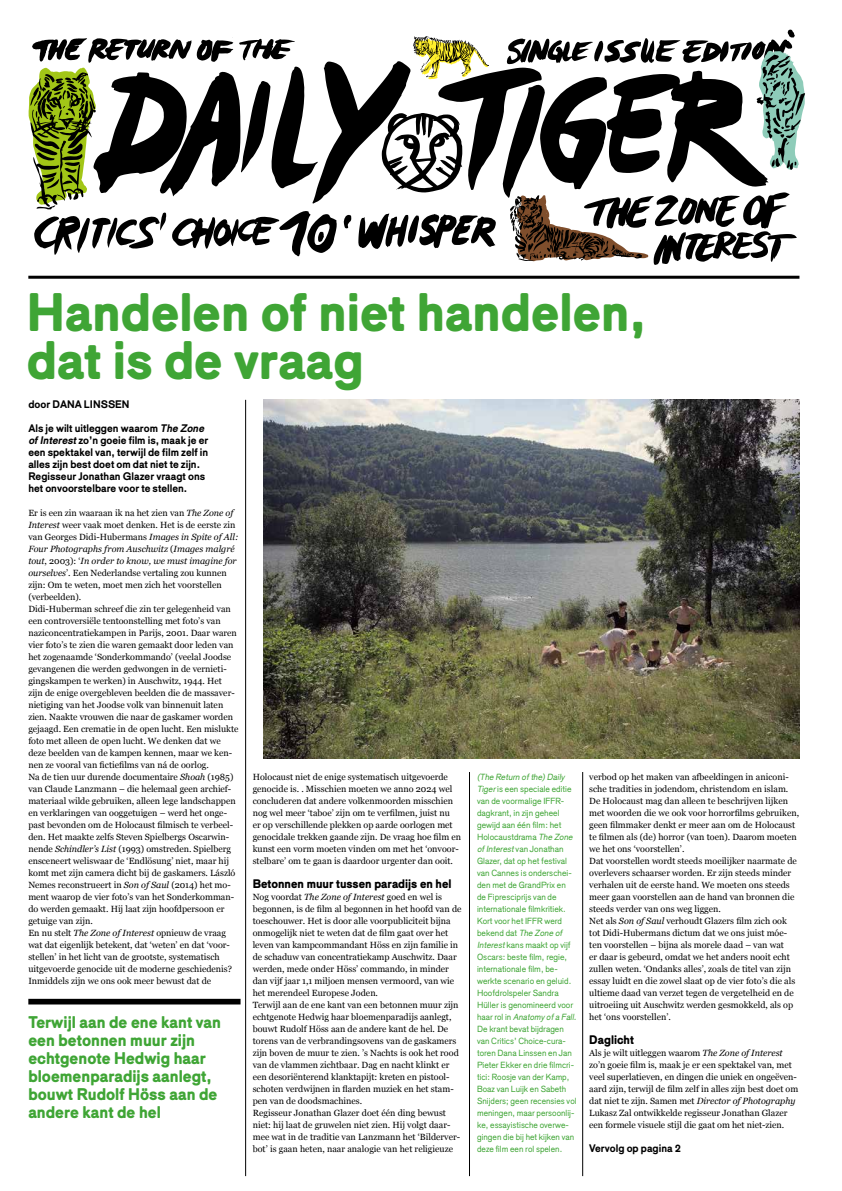
<style>
.page{position:relative;width:842px;height:1191px;background:#fff}
.page>*{position:absolute;margin:0;border:0;box-sizing:border-box;transform-origin:0 0}
.t1{font:700 48px/48px "IFFR Grotesk";color:#3fa535}
.t2{font:700 15px/18px "IFFR Grotesk";color:#3fa535}
.t3{font:700 11px "IFFR Grotesk";color:#000}
.t4{font:10px/12px "IFFR Grotesk";color:#000}
.t5{font:9px/12px "Georgia";color:#000}
.t6{font:300 8.5px/12px "IFFR Grotesk";color:#3fa535}
.s1{font-style:italic}
</style>
<div class="page">
<hr style="left:28px;top:276px;width:771px;height:3px;background:#000">
<svg style="left:29px;top:30px;width:776px;height:235px"></svg>
<div style="left:28px;top:998px;width:213px;height:6px;background:#000"></div>
<img style="left:263px;top:400px;width:536px;height:358px">
<hr style="left:245px;top:400px;width:1px;height:776px;background:#000">
<hr style="left:469px;top:772px;width:1px;height:404px;background:#000">
<hr style="left:582px;top:772px;width:1px;height:404px;background:#000">
<h1 class="t1" style="left:27px;top:288px;width:621px">Handelen of niet handelen, dat is de vraag</h1>
<p class="t4" style="left:28px;top:398px;width:103px">door DANA LINSSEN</p>
<p class="t4" style="left:28px;top:422px;width:182px">Als je wilt uitleggen waarom <span class="s1">The Zone ofInterest</span>zo’n goeie film is, maak je er een spektakel van, terwijl de film zelf in alles zijn best doet om dat niet te zijn.<br>Regisseur Jonathan Glazer vraagt ons het onvoorstelbare voor te stellen.</p>
<p class="t5" style="left:28px;top:507px;width:212px">Er is een zin waaraan ik na het zien van <span class="s1">The Zone of Interest</span> weer vaak moet denken. Het is de eerste zin van Georges Didi-Hubermans <span class="s1">Images in Spite of All:<br>Four Photographs from Auschwitz</span> (<span class="s1">Images malgré tout</span>, 2003): ‘<span class="s1">In order to know, we must imagine for ourselves</span>’. Een Nederlandse vertaling zou kunnen zijn: Om te weten, moet men zich het voorstellen (verbeelden).<br>Didi-Huberman schreef die zin ter gelegenheid van een controversiële tentoonstelling met foto’s van naziconcentratiekampen in Parijs, 2001. Daar waren vier foto’s te zien die waren gemaakt door leden van het zogenaamde ‘Sonderkommando’ (veelal Joodse gevangenen die werden gedwongen in de vernieti&shy;gingskampen te werken) in Auschwitz, 1944. Het zijn de enige overgebleven beelden die de massaver&shy;nietiging van het Joodse volk van binnenuit laten zien. Naakte vrouwen die naar de gaskamer worden gejaagd. Een crematie in de open lucht. Een mislukte foto met alleen de open lucht. We denken dat we deze beelden van de kampen kennen, maar we ken&shy;nen ze vooral van fictiefilms van ná de oorlog.<br>Na de tien uur durende documentaire <span class="s1">Shoah</span> (1985) van Claude Lanzmann – die helemaal geen archief&shy;materiaal wilde gebruiken, alleen lege landschappen en verklaringen van ooggetuigen – werd het onge&shy;past bevonden om de Holocaust filmisch te verbeel&shy;den. Het maakte zelfs Steven Spielbergs Oscarwin&shy;nende <span class="s1">Schindler’s List</span> (1993) omstreden. Spielberg ensceneert weliswaar de ‘Endlösung’ niet, maar hij komt met zijn camera dicht bij de gaskamers. László Nemes reconstrueert in <span class="s1">Son of Saul</span> (2014) het mo&shy;ment waarop de vier foto’s van het Sonderkomman&shy;do werden gemaakt. Hij laat zijn hoofdpersoon er getuige van zijn.<br>En nu stelt <span class="s1">The Zone of Interest</span> opnieuw de vraag wat dat eigenlijk betekent, dat ‘weten’ en dat ‘voor&shy;stellen’ in het licht van de grootste, systematisch uitgevoerde genocide uit de moderne geschiedenis?<br>Inmiddels zijn we ons ook meer bewust dat de</p>
<p class="t5" style="left:253px;top:770px;width:210px">Holocaust niet de enige systematisch uitgevoerde genocide is. . Misschien moeten we anno 2024 wel concluderen dat andere volkenmoorden misschien nog wel meer ‘taboe’ zijn om te verfilmen, juist nu<br>er op verschillende plekken op aarde oorlogen met genocidale trekken gaande zijn. De vraag hoe film en kunst een vorm moeten vinden om met het ‘onvoor&shy;stelbare’ om te gaan is daardoor urgenter dan ooit.</p>
<p class="t3" style="left:253px;top:876px;width:200px">Betonnen muur tussen paradijs en hel</p>
<p class="t5" style="left:253px;top:891px;width:210px">Nog voordat <span class="s1">The Zone of Interest</span> goed en wel is begonnen, is de film al begonnen in het hoofd van de toeschouwer. Het is door alle voorpubliciteit bijna onmogelijk niet te weten dat de film gaat over het leven van kampcommandant Höss en zijn familie in de schaduw van concentratiekamp Auschwitz. Daar werden, mede onder Höss’ commando, in minder dan vijf jaar 1,1 miljoen mensen vermoord, van wie het merendeel Europese Joden.<br>Terwijl aan de ene kant van een betonnen muur zijn echtgenote Hedwig haar bloemenparadijs aanlegt, bouwt Rudolf Höss aan de andere kant de hel. De torens van de verbrandingsovens van de gaskamers zijn boven de muur te zien. ’s Nachts is ook het rood van de vlammen zichtbaar. Dag en nacht klinkt er een desoriënterend klanktapijt: kreten en pistool&shy;schoten verdwijnen in flarden muziek en het stam&shy;pen van de doodsmachines.<br>Regisseur Jonathan Glazer doet één ding bewust niet: hij laat de gruwelen niet zien. Hij volgt daar&shy;mee wat in de traditie van Lanzmann het ‘Bilderver&shy;bot’ is gaan heten, naar analogie van het religieuze</p>
<p class="t5" style="left:589px;top:770px;width:211px">verbod op het maken van afbeeldingen in aniconi&shy;sche tradities in jodendom, christendom en islam.<br>De Holocaust mag dan alleen te beschrijven lijken met woorden die we ook voor horrorfilms gebruiken, geen filmmaker denkt er meer aan om de Holocaust te filmen als (de) horror (van toen). Daarom moeten we het ons ‘voorstellen’.<br>Dat voorstellen wordt steeds moeilijker naarmate de overlevers schaarser worden. Er zijn steeds minder verhalen uit de eerste hand. We moeten ons steeds meer gaan voorstellen aan de hand van bronnen die steeds verder van ons weg liggen.<br>Net als <span class="s1">Son of Saul</span> verhoudt Glazers film zich ook tot Didi-Hubermans dictum dat we ons juist móe&shy;ten voorstellen – bijna als morele daad – van wat<br>er daar is gebeurd, omdat we het anders nooit echt zullen weten. ‘Ondanks alles’, zoals de titel van zijn essay luidt en die zowel slaat op de vier foto’s die als ultieme daad van verzet tegen de vergetelheid en de uitroeiing uit Auschwitz werden gesmokkeld, als op het ‘ons voorstellen’.</p>
<p class="t3" style="left:589px;top:1032px;width:46px">Daglicht</p>
<p class="t5" style="left:589px;top:1047px;width:211px">Als je wilt uitleggen waarom <span class="s1">The Zone of Interest </span>zo’n goeie film is, maak je er een spektakel van, met veel superlatieven, en dingen die uniek en ongeëven&shy;aard zijn, terwijl de film zelf in alles zijn best doet om dat niet te zijn. Samen met <span class="s1">Director of Photography </span>Lukasz Zal ontwikkelde regisseur Jonathan Glazer een formele visuele stijl die gaat om het niet-zien.</p>
<p class="t4" style="left:589px;top:1142px;width:93px">Vervolg op pagina 2</p>
<p class="t6" style="left:477px;top:771px;width:103px"><span class="s1">(The Return ofthe)Daily<br>Tiger</span>is een speciale editie van de voormalige IFFR&shy;dagkrant, in zijn geheel gewijd aan één film: het<br>Holocaustdrama <span class="s1">The Zone ofInterest</span>van Jonathan<br>Glazer, dat op het festival van Cannes is onderschei&shy;den met de GrandPrix en<br>de Fipresciprijs van de internationale filmkritiek.<br>Kort voor het IFFR werd bekend dat <span class="s1">The Zone of<br>Interest</span>kans maakt op vijf<br>Oscars: beste film, regie, internationale film, be&shy;werkte scenario en geluid.<br>Hoofdrolspeler Sandra<br>Hüller is genomineerd voor h a a r ro l i n <span class="s1">Anatomy ofa Fall.<br></span>De krant bevat bijdragen van Critics’ Choice-cura&shy;toren Dana Linssen en Jan<br>Pieter Ekker en drie filmcri&shy;tici: Roosje van der Kamp,<br>Boaz van Luijk en Sabeth<br>Snijders; geen recensies vol meningen, maar persoonlij&shy;ke, essayistische overwe&shy;gingen die bij het kijken van deze film een rol spelen.</p>
<h2 class="t2" style="left:28px;top:1013px;width:194px">Terwijl aan de ene kant van een betonnen muur zijn echtgenote Hedwig haar bloemenparadijs aanlegt, bouwt Rudolf Höss aan de andere kant de hel</h2>
</div>
